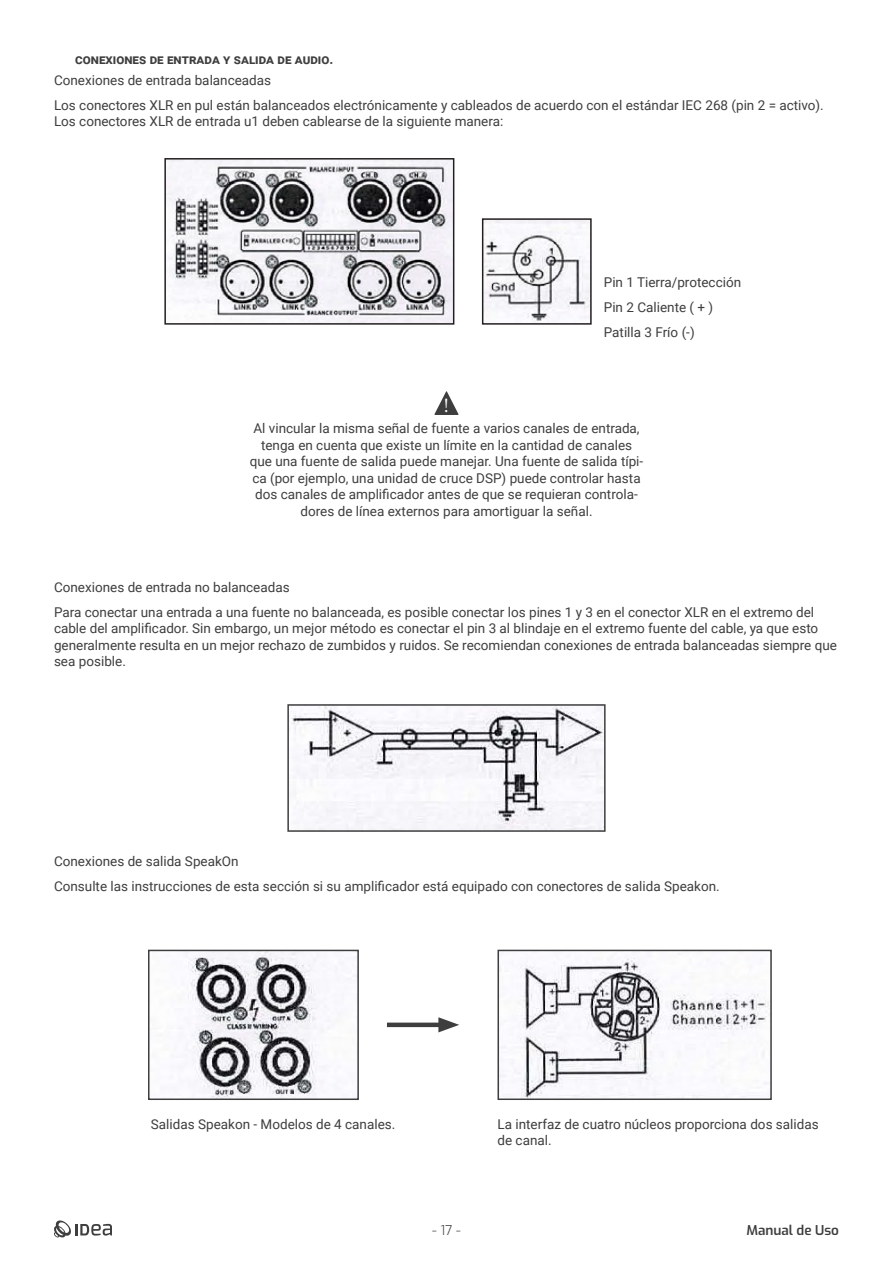
<style>
.page{position:relative;width:893px;height:1263px;background:#fff}
.page>*{position:absolute;margin:0;border:0;box-sizing:border-box;transform-origin:0 0}
.t1{font:20.1px "Minion Pro";color:#fff;scale:.91 1}
.Body{font:13.5px/16.5px "Roboto";color:#3e3e3f}
.t2{font:700 13.5px "Roboto";color:#3e3e3f}
.t3{font:600 13.5px "Exo";color:#3e3e3f}
.t4{font:300 13.5px "Exo";color:#3e3e3f}
</style>
<div class="page">
<svg style="left:54px;top:1220px;width:58px;height:18px"></svg>
<img style="left:167px;top:161px;width:284px;height:161px">
<div style="left:164px;top:158px;width:290px;height:167px;border:2px solid #231f20"></div>
<img style="left:485px;top:221px;width:104px;height:101px">
<div style="left:482px;top:218px;width:110px;height:107px;border:2px solid #231f20"></div>
<svg style="left:434px;top:391px;width:25px;height:24px"></svg>
<img style="left:290px;top:707px;width:313px;height:122px">
<div style="left:287px;top:704px;width:319px;height:128px;border:2px solid #3e3e3f"></div>
<img style="left:179px;top:953px;width:177px;height:144px">
<div style="left:148px;top:950px;width:211px;height:150px;border:2px solid #3e3e3f"></div>
<img style="left:500px;top:953px;width:269px;height:144px">
<div style="left:497px;top:950px;width:275px;height:150px;border:2px solid #3e3e3f"></div>
<div style="left:387px;top:1022px;width:60px;height:5px;background:#3e3e3f"></div>
<svg style="left:438px;top:1017px;width:21px;height:15px"></svg>
<h4 class="t2" style="left:75px;top:50px;width:260px">conexiones de entrada y salida de audio.</h4>
<p class="Body" style="left:54px;top:71px;width:219px">Conexiones de entrada balanceadas</p>
<p class="Body" style="left:54px;top:96px;width:771px">Los conectores XLR en pul están balanceados electrónicamente y cableados de acuerdo con el estándar IEC 268 (pin 2 = activo).<br>Los conectores XLR de entrada u1 deben cablearse de la siguiente manera:</p>
<p class="t1" style="left:444px;top:392px;width:7px">!</p>
<p class="Body" style="left:604px;top:274px;width:139px">Pin 1 Tierra/protección</p>
<p class="Body" style="left:604px;top:299px;width:111px">Pin 2 Caliente ( + )</p>
<p class="Body" style="left:604px;top:324px;width:92px">Patilla 3 Frío (-)</p>
<p class="Body" style="left:250px;top:420px;width:395px;text-align:center">Al vincular la misma señal de fuente a varios canales de entrada, tenga en cuenta que existe un límite en la cantidad de canales que una fuente de salida puede manejar. Una fuente de salida típi&shy;ca (por ejemplo, una unidad de cruce DSP) puede controlar hasta dos canales de amplificador antes de que se requieran controla&shy;dores de línea externos para amortiguar la señal.</p>
<p class="Body" style="left:54px;top:578px;width:237px">Conexiones de entrada no balanceadas</p>
<p class="Body" style="left:54px;top:603px;width:784px">Para conectar una entrada a una fuente no balanceada, es posible conectar los pines 1 y 3 en el conector XLR en el extremo del cable del amplificador. Sin embargo, un mejor método es conectar el pin 3 al blindaje en el extremo fuente del cable, ya que esto generalmente resulta en un mejor rechazo de zumbidos y ruidos. Se recomiendan conexiones de entrada balanceadas siempre que sea posible.</p>
<p class="Body" style="left:54px;top:852px;width:186px">Conexiones de salida SpeakOn</p>
<p class="Body" style="left:54px;top:877px;width:667px">Consulte las instrucciones de esta sección si su amplificador está equipado con conectores de salida Speakon.</p>
<p class="Body" style="left:151px;top:1115px;width:246px">Salidas Speakon - Modelos de 4 canales.</p>
<p class="Body" style="left:497px;top:1115px;width:323px">La interfaz de cuatro núcleos proporciona dos salidas de canal.</p>
<p class="t4" style="left:432px;top:1221px;width:30px">- 17 -</p>
<p class="t3" style="left:746px;top:1221px;width:94px">Manual de Uso</p>
</div>
